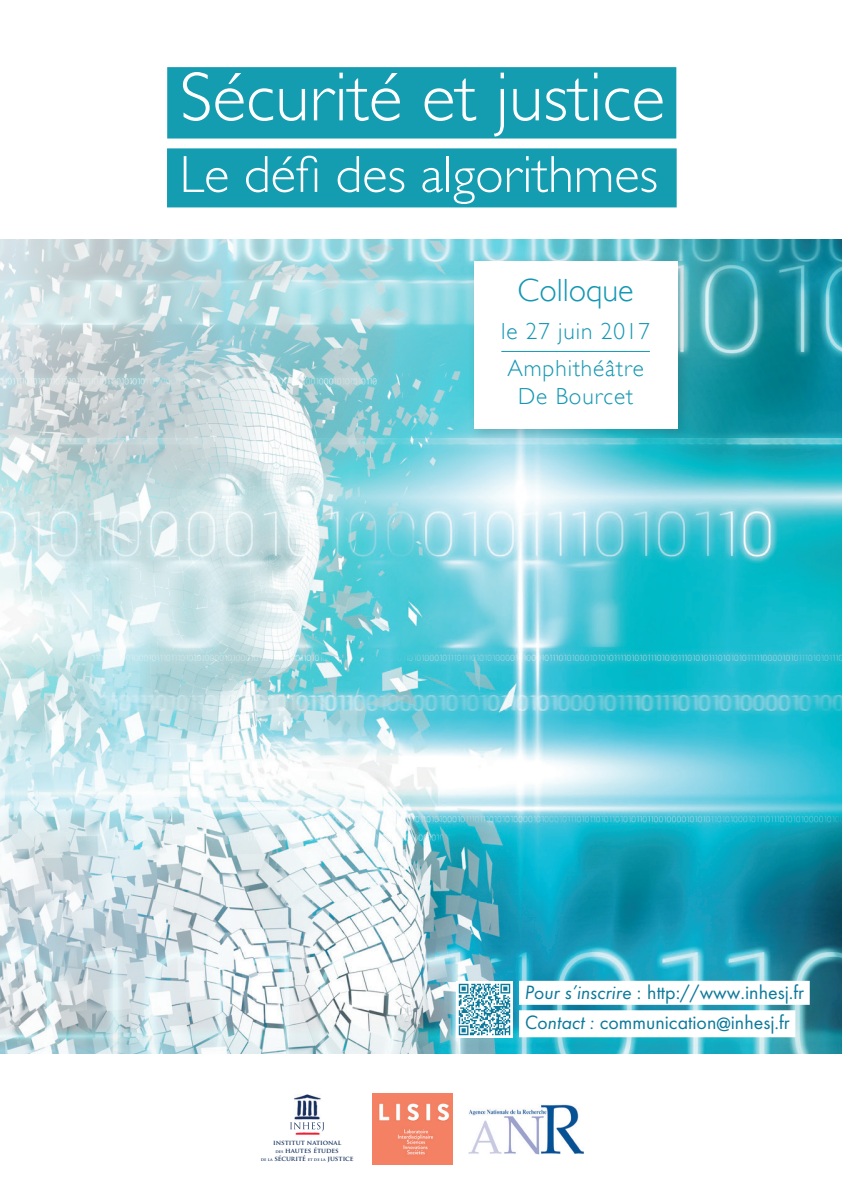
<style>
.page{position:relative;width:842px;height:1191px;background:#fff}
.page>*{position:absolute;margin:0;border:0;box-sizing:border-box;transform-origin:0 0}
.t1{font:300 70px "Gill Sans";color:#fff}
.t2{font:300 52.4px "Gill Sans";color:#fff}
.t3{font:300 32px "Gill Sans";color:#1497b3}
.t4{font:300 23.2px/37.2px "Gill Sans";letter-spacing:.04em;color:#1497b3}
.t5{font:20px/29.6px "Function";color:#0b799a}
.t6{font:700 6.6px/7.8px "Trajan Pro";color:#15325f;text-align:center}
.s1{font-size:4px}
.s2{font-style:italic}
</style>
<div class="page">
<img style="left:0;top:239px;width:842px;height:814px">
<div style="left:467px;top:254px;width:225px;height:189px;background:#231f20;opacity:.2"></div>
<div style="left:474px;top:261px;width:203px;height:167px;background:#fff"></div>
<hr style="left:501px;top:351px;width:149px;height:1px;background:#1497b3">
<img style="left:290px;top:1094px;width:34px;height:41px">
<img style="left:294px;top:1122px;width:26px;height:7px">
<img style="left:372px;top:1093px;width:81px;height:71px">
<img style="left:469px;top:1104px;width:114px;height:50px">
<div style="left:167px;top:67px;width:509px;height:71px;background:#149cb0"></div>
<div style="left:167px;top:148px;width:510px;height:59px;background:#149cb0"></div>
<div style="left:519px;top:980px;width:291px;height:24px;background:#fff"></div>
<div style="left:519px;top:1010px;width:276px;height:27px;background:#fff"></div>
<img style="left:457px;top:981px;width:55px;height:56px">
<h1 class="t1" style="left:180px;top:57px;width:487px">Sécurité et justice</h1>
<h2 class="t2" style="left:180px;top:144px;width:480px">Le défi des algorithmes</h2>
<h3 class="t3" style="left:518px;top:272px;width:117px">Colloque</h3>
<p class="t4" style="left:501px;top:312px;width:150px">le 27 juin 2017<br>Amphithéâtre</p>
<p class="t4" style="left:518px;top:377px;width:116px">De Bourcet</p>
<p class="t6" style="left:261px;top:1138px;width:94px">INSTITUT NATIONAL<br><span class="s1">DES</span> HAUTES ÉTUDES<br><span class="s1">DE LA</span> SÉCURITÉ <span class="s1">ET DE LA</span> JUSTICE</p>
<p class="t5" style="left:525px;top:977px;width:281px"><span class="s2">Pour s’inscrire</span> : http://www.inhesj.fr<br><span class="s2">Contact :</span> communication@inhesj.fr</p>
</div>
